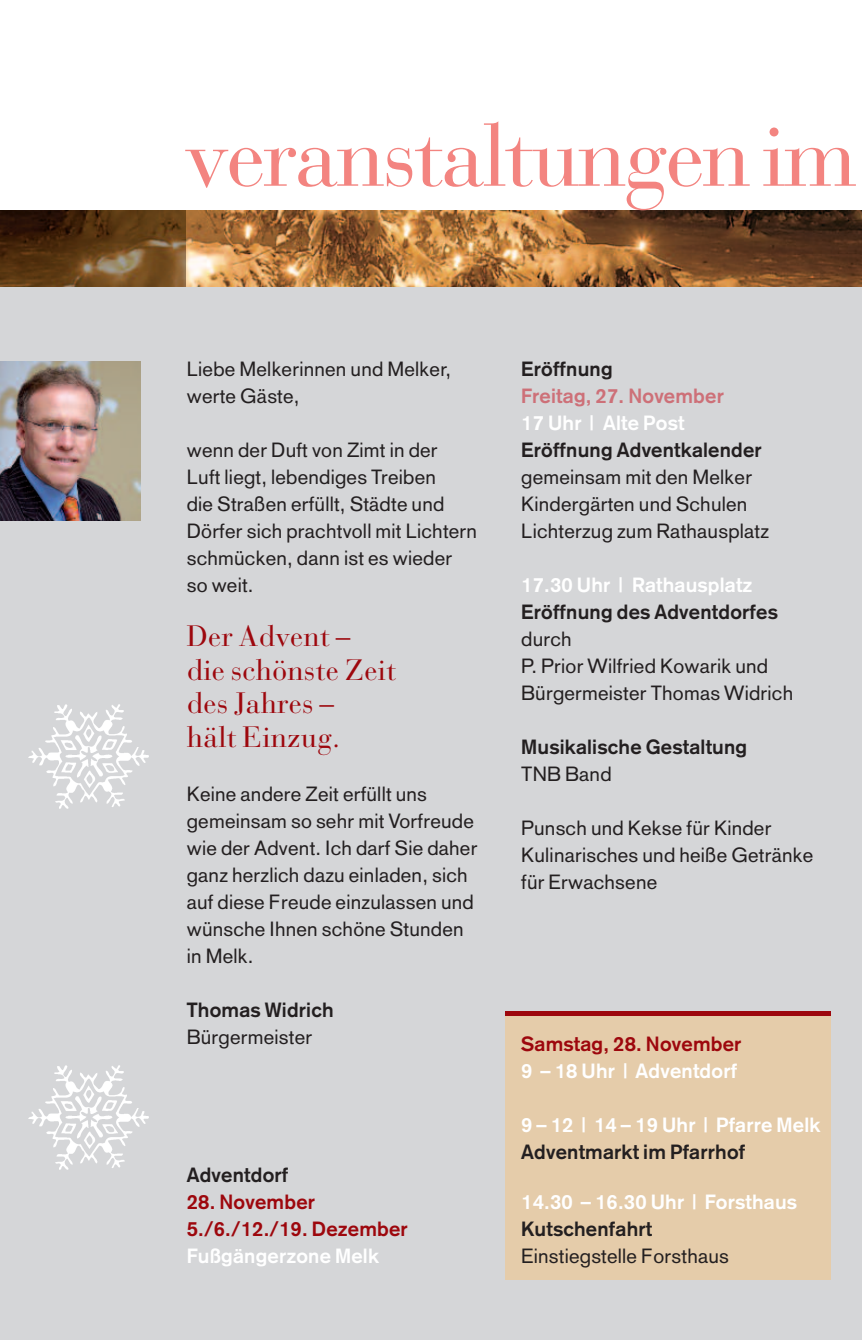
<style>
.page{position:relative;width:862px;height:1340px;background:#fff}
.page>*{position:absolute;margin:0;border:0;box-sizing:border-box;transform-origin:0 0}
.t1{font:87.75px "Bauer Bodoni";letter-spacing:-.03em;color:#f38480}
.t2{font:29.25px/33.8px "Bauer Bodoni";letter-spacing:.01em;color:#9d070d}
.t3{font:20.25px/27px "Akzidenz Grotesk";letter-spacing:.01em;color:#231f20}
.t4{font:700 20.25px "Akzidenz Grotesk";letter-spacing:.01em;color:#231f20}
.t5{font:700 20.25px "Akzidenz Grotesk";letter-spacing:.01em;color:#fff}
.t6{font:700 20.25px/27px "Akzidenz Grotesk";letter-spacing:.01em;color:#9d070d}
.t7{font:700 20.25px "Akzidenz Grotesk";letter-spacing:.01em;color:#cd7078}
</style>
<div class="page">
<div style="left:0;top:281px;width:861px;height:1058px;background:#d5d6d8"></div>
<div style="left:505px;top:1011px;width:325px;height:268px;background:#e5ccaa"></div>
<div style="left:505px;top:1011px;width:325px;height:5px;background:#9d070d"></div>
<img style="left:185px;top:210px;width:676px;height:76px">
<img style="left:29px;top:704px;width:119px;height:104px">
<img style="left:29px;top:1065px;width:119px;height:104px">
<img style="left:0;top:210px;width:185px;height:76px">
<img style="left:0;top:361px;width:140px;height:159px">
<h1 class="t1" style="left:185px;top:124px;width:673px">veranstaltungenim</h1>
<p class="t3" style="left:187px;top:357px;width:266px">Liebe Melkerinnen und Melker, werte Gäste,</p>
<p class="t3" style="left:187px;top:438px;width:292px">wenn der Duft von Zimt in der<br>Luft liegt, lebendiges Treiben<br>die Straßen erfüllt, Städte und<br>Dörfer sich prachtvoll mit Lichtern schmücken, dann ist es wieder so weit.</p>
<h2 class="t2" style="left:187px;top:622px;width:211px">Der Advent –<br>die schönste Zeit des Jahres –<br>hält Einzug.</h2>
<p class="t3" style="left:187px;top:782px;width:292px">Keine andere Zeit erfüllt uns gemeinsam so sehr mit Vorfreude wie der Advent. Ich darf Sie daher ganz herzlich dazu einladen, sich auf diese Freude einzulassen und wünsche Ihnen schöne Stunden in Melk.</p>
<p class="t4" style="left:187px;top:1002px;width:148px">Thomas Widrich</p>
<p class="t3" style="left:187px;top:1025px;width:127px">Bürgermeister</p>
<p class="t4" style="left:187px;top:1167px;width:103px">Adventdorf</p>
<p class="t6" style="left:187px;top:1189px;width:222px">28. November<br>5./6./12./19. Dezember</p>
<p class="t5" style="left:187px;top:1248px;width:194px">Fußgängerzone Melk</p>
<p class="t4" style="left:521px;top:361px;width:93px">Eröffnung</p>
<p class="t7" style="left:521px;top:388px;width:204px">Freitag, 27. November</p>
<p class="t5" style="left:521px;top:415px;width:165px">17 Uhr | Alte Post</p>
<p class="t4" style="left:521px;top:442px;width:242px">Eröffnung Adventkalender</p>
<p class="t3" style="left:521px;top:465px;width:249px">gemeinsam mit den Melker<br>Kindergärten und Schulen<br>Lichterzug zum Rathausplatz</p>
<p class="t5" style="left:521px;top:577px;width:232px">17.30 Uhr | Rathausplatz</p>
<p class="t4" style="left:521px;top:604px;width:258px">Eröffnung des Adventdorfes</p>
<p class="t3" style="left:521px;top:627px;width:273px">durch<br>P. Prior Wilfried Kowarik und<br>Bürgermeister Thomas Widrich</p>
<p class="t4" style="left:521px;top:739px;width:227px">Musikalische Gestaltung</p>
<p class="t3" style="left:521px;top:762px;width:92px">TNB Band</p>
<p class="t3" style="left:521px;top:816px;width:293px">Punsch und Kekse für Kinder<br>Kulinarisches und heiße Getränke für Erwachsene</p>
<p class="t6" style="left:521px;top:1031px;width:221px">Samstag, 28. November</p>
<p class="t5" style="left:521px;top:1063px;width:217px">9 – 18 Uhr | Adventdorf</p>
<p class="t5" style="left:521px;top:1117px;width:300px">9 – 12 | 14 – 19 Uhr | Pfarre Melk</p>
<p class="t4" style="left:521px;top:1144px;width:225px">Adventmarkt im Pfarrhof</p>
<p class="t5" style="left:521px;top:1194px;width:277px">14.30 – 16.30 Uhr | Forsthaus</p>
<p class="t4" style="left:521px;top:1221px;width:132px">Kutschenfahrt</p>
<p class="t3" style="left:521px;top:1244px;width:209px">Einstiegstelle Forsthaus</p>
</div>
